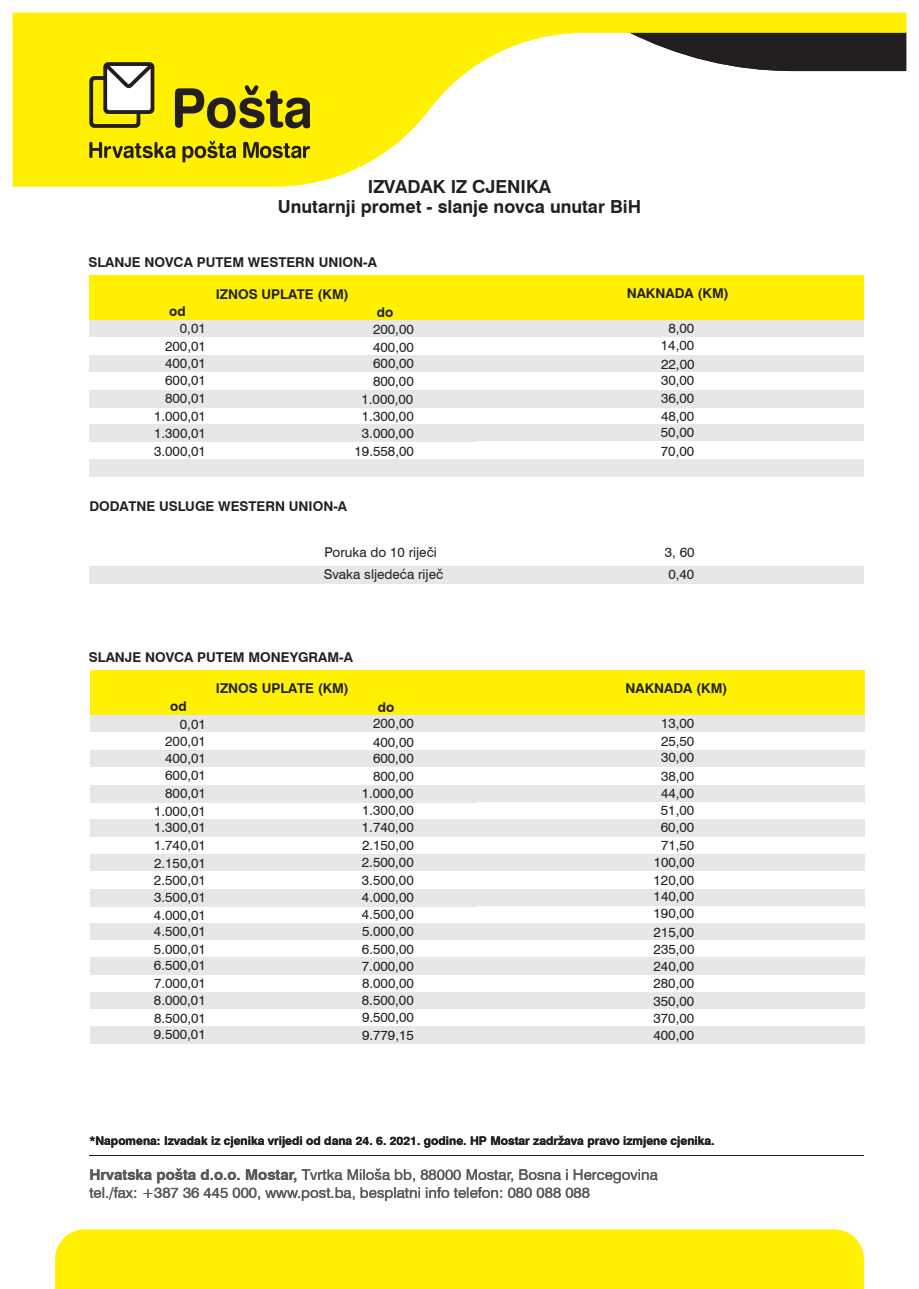
<style>
.page{position:relative;width:919px;height:1289px;background:#fff}
.page>*{position:absolute;margin:0;border:0;box-sizing:border-box;transform-origin:0 0}
.t1{font:700 18px "Swiss 721 BT";color:#231f20}
.t2{font:15px/18px "Swiss 721 BT";color:#57585a}
.t3{font:13.5px/17.2px "Swiss 721 BT";color:#231f20}
.t4{font:700 13.5px "Swiss 721 BT";color:#231f20}
.t5{font:700 12px "Swiss 721 BT";color:#231f20}
.s1{font-weight:700}
</style>
<div class="page">
<div style="left:476px;top:275px;width:387px;height:45px;background:#fff101"></div>
<svg style="left:13px;top:13px;width:893px;height:173px"></svg>
<svg style="left:89px;top:141px;width:221px;height:21px"></svg>
<svg style="left:175px;top:85px;width:135px;height:43px"></svg>
<svg style="left:89px;top:62px;width:65px;height:66px"></svg>
<div style="left:89px;top:275px;width:387px;height:45px;background:#fff101"></div>
<div style="left:89px;top:320px;width:387px;height:17px;background:#e6e7e9"></div>
<div style="left:476px;top:320px;width:387px;height:17px;background:#e6e7e9"></div>
<div style="left:89px;top:355px;width:387px;height:17px;background:#e6e7e9"></div>
<div style="left:476px;top:355px;width:387px;height:17px;background:#e6e7e9"></div>
<div style="left:476px;top:566px;width:387px;height:17px;background:#e6e7e9"></div>
<div style="left:89px;top:566px;width:387px;height:17px;background:#e6e7e9"></div>
<div style="left:55px;top:1229px;width:808px;height:59px;background:#fff101"></div>
<hr style="left:89px;top:1154px;width:774px;height:1px;background:#231f20">
<div style="left:89px;top:390px;width:387px;height:17px;background:#e6e7e9"></div>
<div style="left:476px;top:390px;width:387px;height:17px;background:#e6e7e9"></div>
<div style="left:89px;top:424px;width:387px;height:17px;background:#e6e7e9"></div>
<div style="left:476px;top:424px;width:387px;height:17px;background:#e6e7e9"></div>
<div style="left:89px;top:459px;width:387px;height:17px;background:#e6e7e9"></div>
<div style="left:476px;top:459px;width:387px;height:17px;background:#e6e7e9"></div>
<div style="left:477px;top:670px;width:387px;height:45px;background:#fff101"></div>
<div style="left:90px;top:670px;width:387px;height:45px;background:#fff101"></div>
<div style="left:90px;top:715px;width:387px;height:17px;background:#e6e7e9"></div>
<div style="left:477px;top:715px;width:387px;height:17px;background:#e6e7e9"></div>
<div style="left:90px;top:750px;width:387px;height:17px;background:#e6e7e9"></div>
<div style="left:477px;top:750px;width:387px;height:17px;background:#e6e7e9"></div>
<div style="left:90px;top:785px;width:387px;height:17px;background:#e6e7e9"></div>
<div style="left:477px;top:785px;width:387px;height:17px;background:#e6e7e9"></div>
<div style="left:90px;top:819px;width:387px;height:17px;background:#e6e7e9"></div>
<div style="left:90px;top:854px;width:387px;height:17px;background:#e6e7e9"></div>
<div style="left:477px;top:854px;width:387px;height:17px;background:#e6e7e9"></div>
<div style="left:477px;top:819px;width:387px;height:17px;background:#e6e7e9"></div>
<div style="left:90px;top:888px;width:387px;height:18px;background:#e6e7e9"></div>
<div style="left:477px;top:888px;width:387px;height:18px;background:#e6e7e9"></div>
<div style="left:90px;top:923px;width:387px;height:17px;background:#e6e7e9"></div>
<div style="left:477px;top:923px;width:387px;height:17px;background:#e6e7e9"></div>
<div style="left:90px;top:957px;width:387px;height:17px;background:#e6e7e9"></div>
<div style="left:477px;top:957px;width:387px;height:17px;background:#e6e7e9"></div>
<div style="left:90px;top:992px;width:387px;height:17px;background:#e6e7e9"></div>
<div style="left:477px;top:992px;width:387px;height:17px;background:#e6e7e9"></div>
<div style="left:91px;top:1026px;width:386px;height:17px;background:#e6e7e9"></div>
<div style="left:477px;top:1026px;width:387px;height:17px;background:#e6e7e9"></div>
<h1 class="t1" style="left:368px;top:176px;width:184px">IZVADAK IZ CJENIKA</h1>
<h1 class="t1" style="left:278px;top:196px;width:364px">Unutarnji promet - slanje novca unutar BiH</h1>
<p class="t4" style="left:88px;top:254px;width:290px">SLANJE NOVCA PUTEM WESTERN UNION-A</p>
<p class="t4" style="left:216px;top:281px;width:134px">IZNOS UPLATE (KM)</p>
<p class="t4" style="left:626px;top:285px;width:104px">NAKNADA (KM)</p>
<p class="t4" style="left:216px;top:285px;width:134px">IZNOS UPLATE (KM)</p>
<p class="t4" style="left:169px;top:303px;width:18px">od</p>
<p class="t3" style="left:180px;top:319px;width:27px">0,01</p>
<p class="t3" style="left:660px;top:320px;width:35px;text-align:center">8,00<br>14,00</p>
<p class="t4" style="left:377px;top:303px;width:18px">do</p>
<p class="t3" style="left:373px;top:320px;width:42px">200,00</p>
<p class="t3" style="left:657px;top:320px;width:27px">2,00<br>2,50</p>
<p class="t3" style="left:165px;top:338px;width:42px">200,01</p>
<p class="t3" style="left:373px;top:338px;width:42px">400,00</p>
<p class="t3" style="left:165px;top:355px;width:42px">400,01</p>
<p class="t3" style="left:373px;top:355px;width:42px">600,00</p>
<p class="t3" style="left:165px;top:371px;width:42px">600,01</p>
<p class="t3" style="left:373px;top:372px;width:42px">800,00</p>
<p class="t3" style="left:165px;top:389px;width:42px">800,01</p>
<p class="t3" style="left:361px;top:390px;width:53px">1.000,00</p>
<p class="t3" style="left:154px;top:407px;width:53px">1.000,01</p>
<p class="t3" style="left:362px;top:407px;width:53px">1.300,00</p>
<p class="t3" style="left:154px;top:424px;width:53px">1.300,01</p>
<p class="t3" style="left:362px;top:424px;width:53px">3.000,00</p>
<p class="t3" style="left:154px;top:442px;width:53px">3.000,01</p>
<p class="t3" style="left:354px;top:442px;width:61px">19.558,00</p>
<p class="t3" style="left:661px;top:356px;width:35px;line-height:16.4px">22,00<br>30,00</p>
<p class="t3" style="left:661px;top:389px;width:35px;line-height:18.3px">36,00<br>48,00</p>
<p class="t3" style="left:660px;top:423px;width:35px;line-height:18.6px">50,00<br>70,00</p>
<p class="t4" style="left:89px;top:498px;width:259px">DODATNE USLUGE WESTERN UNION-A</p>
<p class="t3" style="left:324px;top:544px;width:114px">Poruka do 10 riječi</p>
<p class="t3" style="left:664px;top:543px;width:31px">3, 60</p>
<p class="t3" style="left:324px;top:565px;width:121px">Svaka sljedeća riječ</p>
<p class="t3" style="left:668px;top:565px;width:27px">0,40</p>
<p class="t4" style="left:89px;top:648px;width:266px">SLANJE NOVCA PUTEM MONEYGRAM-A</p>
<p class="t4" style="left:170px;top:698px;width:18px">od</p>
<p class="t3" style="left:180px;top:715px;width:27px">0,01</p>
<p class="t3" style="left:661px;top:714px;width:35px;line-height:18px">13,00<br>25,50</p>
<p class="t4" style="left:217px;top:676px;width:134px">IZNOS UPLATE (KM)</p>
<p class="t4" style="left:625px;top:680px;width:104px">NAKNADA (KM)</p>
<p class="t4" style="left:216px;top:679px;width:134px">IZNOS UPLATE (KM)</p>
<p class="t4" style="left:378px;top:698px;width:18px">do</p>
<p class="t3" style="left:373px;top:714px;width:42px">200,00</p>
<p class="t3" style="left:658px;top:714px;width:27px">2,00<br>2, 0</p>
<p class="t3" style="left:165px;top:732px;width:42px">200,01</p>
<p class="t3" style="left:373px;top:733px;width:42px">400,00</p>
<p class="t3" style="left:165px;top:749px;width:42px">400,01</p>
<p class="t3" style="left:373px;top:749px;width:42px">600,00</p>
<p class="t3" style="left:165px;top:767px;width:42px">600,01</p>
<p class="t3" style="left:373px;top:767px;width:42px">800,00</p>
<p class="t3" style="left:165px;top:784px;width:42px">800,01</p>
<p class="t3" style="left:362px;top:784px;width:53px">1.000,00</p>
<p class="t3" style="left:154px;top:802px;width:53px">1.000,01</p>
<p class="t3" style="left:362px;top:801px;width:53px">1.300,00</p>
<p class="t3" style="left:154px;top:818px;width:53px">1.300,01</p>
<p class="t3" style="left:362px;top:818px;width:53px">1.740,00</p>
<p class="t3" style="left:154px;top:837px;width:53px">1.740,01</p>
<p class="t3" style="left:362px;top:837px;width:53px">2.150,00</p>
<p class="t3" style="left:660px;top:748px;width:35px;text-align:justify">30,00<br>38,00<br>44,00<br>51,00</p>
<p class="t3" style="left:661px;top:836px;width:35px">71,50</p>
<p class="t3" style="left:660px;top:818px;width:35px">60,00</p>
<p class="t3" style="left:154px;top:854px;width:53px">2.150,01</p>
<p class="t3" style="left:362px;top:853px;width:53px">2.500,00</p>
<p class="t3" style="left:653px;top:853px;width:42px">100,00</p>
<p class="t3" style="left:154px;top:871px;width:53px">2.500,01</p>
<p class="t3" style="left:362px;top:871px;width:53px">3.500,00</p>
<p class="t3" style="left:154px;top:888px;width:53px">3.500,01</p>
<p class="t3" style="left:362px;top:888px;width:53px">4.000,00</p>
<p class="t3" style="left:653px;top:887px;width:42px">140,00</p>
<p class="t3" style="left:653px;top:871px;width:42px">120,00</p>
<p class="t3" style="left:154px;top:906px;width:53px">4.000,01</p>
<p class="t3" style="left:362px;top:905px;width:53px">4.500,00</p>
<p class="t3" style="left:653px;top:904px;width:42px">190,00</p>
<p class="t3" style="left:154px;top:922px;width:53px">4.500,01</p>
<p class="t3" style="left:362px;top:922px;width:53px">5.000,00</p>
<p class="t3" style="left:653px;top:923px;width:42px">215,00</p>
<p class="t3" style="left:154px;top:940px;width:53px">5.000,01</p>
<p class="t3" style="left:362px;top:940px;width:53px">6.500,00</p>
<p class="t3" style="left:154px;top:956px;width:53px">6.500,01</p>
<p class="t3" style="left:362px;top:957px;width:53px">7.000,00</p>
<p class="t3" style="left:653px;top:957px;width:42px">240,00</p>
<p class="t3" style="left:653px;top:940px;width:42px">235,00</p>
<p class="t3" style="left:154px;top:974px;width:53px">7.000,01</p>
<p class="t3" style="left:362px;top:974px;width:53px">8.000,00</p>
<p class="t3" style="left:653px;top:974px;width:42px">280,00</p>
<p class="t3" style="left:154px;top:991px;width:53px">8.000,01</p>
<p class="t3" style="left:362px;top:990px;width:53px">8.500,00</p>
<p class="t3" style="left:154px;top:1009px;width:53px">8.500,01</p>
<p class="t3" style="left:362px;top:1008px;width:53px">9.500,00</p>
<p class="t3" style="left:154px;top:1025px;width:53px">9.500,01</p>
<p class="t3" style="left:362px;top:1026px;width:53px">9.779,15</p>
<p class="t3" style="left:653px;top:992px;width:42px;text-align:justify">350,00<br>370,00<br>400,00</p>
<p class="t5" style="left:89px;top:1133px;width:626px">*Napomena: Izvadak iz cjenika vrijedi od dana 24. 6. 2021. godine. HP Mostar zadržava pravo izmjene cjenika.</p>
<p class="t2" style="left:89px;top:1165px;width:570px"><span class="s1">Hrvatska pošta d.o.o. Mostar,</span> Tvrtka Miloša bb, 88000 Mostar, Bosna i Hercegovina tel./fax: +387 36 445 000, www.post.ba, besplatni info telefon: 080 088 088</p>
</div>
